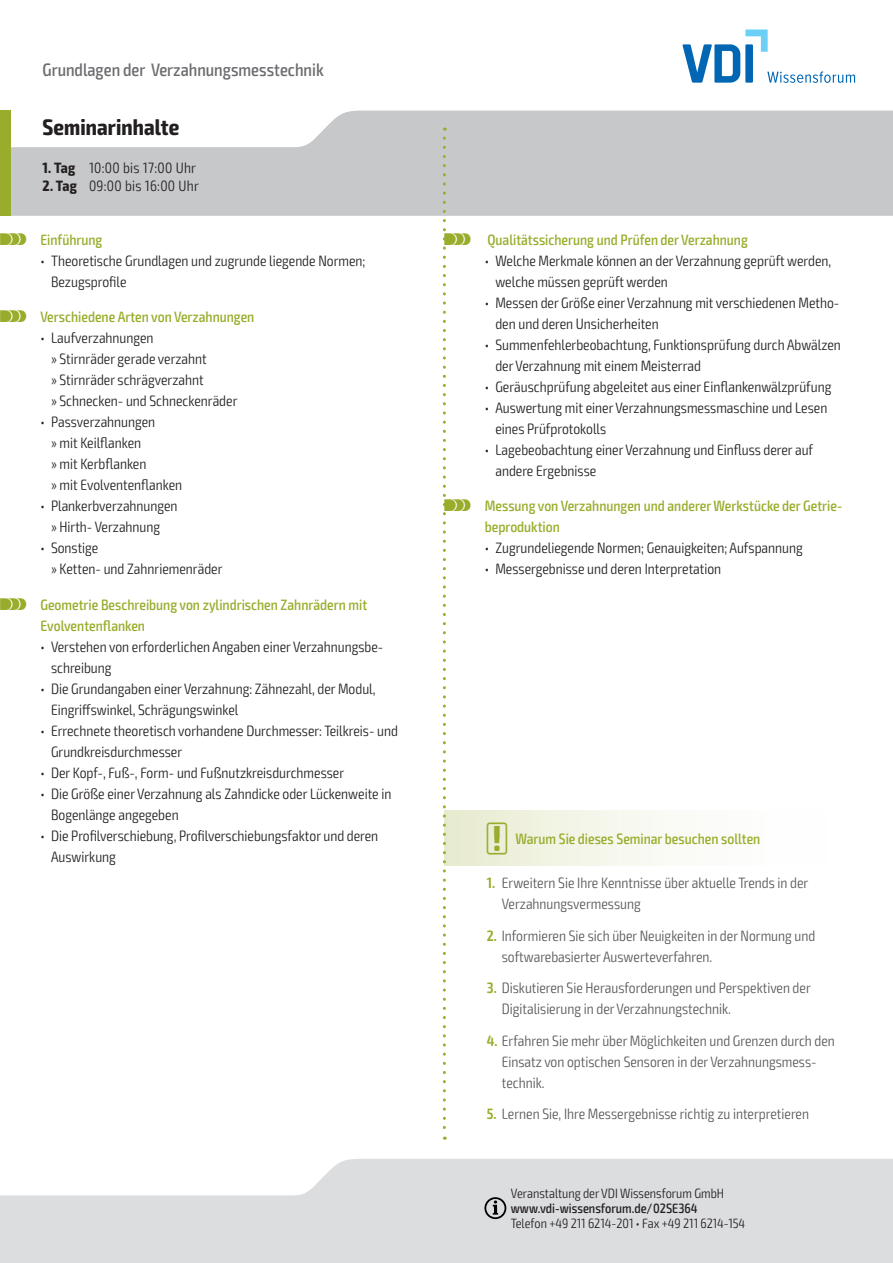
<style>
.page{position:relative;width:893px;height:1263px;background:#fff}
.page>*{position:absolute;margin:0;border:0;box-sizing:border-box;transform-origin:0 0}
.t1{font:700 condensed 22.5px "Exo 2";letter-spacing:.005em;color:#231f20}
.t2{font:500 condensed 18px "Exo 2";color:#6c6d70}
.t3{font:300 condensed 15px/21px "Exo 2";color:#231f20}
.t4{font:300 condensed 15px/21px "Exo 2";color:#57585a}
.t5{font:500 condensed 15px/21px "Exo 2";color:#9aac2c}
.t6{font:300 condensed 15px "Exo 2";letter-spacing:.02em;color:#231f20}
.t7{font:300 condensed 13.5px "Exo 2";color:#231f20}
.t8{font:500 condensed 13.5px "Exo 2";color:#231f20}
.s1{font-weight:700}
.s2{font-family:"VDI Iconset S4 A Regular";font-weight:400;font-stretch:normal}
.s3{font-weight:600;color:#9aac2c}
</style>
<div class="page">
<svg style="left:0;top:1159px;width:893px;height:104px;background:#e0e1e3"></svg>
<svg style="left:11px;top:111px;width:882px;height:105px;background:#cdced0"></svg>
<div style="left:0;top:111px;width:11px;height:105px;background:#9aac2c"></div>
<svg style="left:484px;top:1197px;width:22px;height:22px"></svg>
<svg style="left:682px;top:30px;width:173px;height:53px"></svg>
<div style="left:444px;top:810px;width:406px;height:55px;background:linear-gradient(to right,#eaedd5,#fff)"></div>
<svg style="left:443px;top:138px;width:3px;height:1002px"></svg>
<p class="t2" style="left:43px;top:59px;width:283px">Grundlagen der Verzahnungsmesstechnik</p>
<h1 class="t1" style="left:43px;top:113px;width:138px">Seminarinhalte</h1>
<p class="t6" style="left:43px;top:159px;width:155px"><span class="s1">1. Tag</span> 10:00 bis 17:00 Uhr</p>
<p class="t6" style="left:43px;top:177px;width:158px"><span class="s1">2. Tag</span> 09:00 bis 16:00 Uhr</p>
<p class="t5" style="left:0;top:229px;width:104px"><span class="s2">S</span> Einführung</p>
<p class="t3" style="left:51px;top:250px;width:316px;text-indent:-11px">• Theoretische Grundlagen und zugrunde liegende Normen;<br>Bezugsprofile</p>
<p class="t5" style="left:0;top:307px;width:256px"><span class="s2">S</span> Verschiedene Arten von Verzahnungen</p>
<p class="t3" style="left:51px;top:328px;width:188px;text-indent:-11px">• Laufverzahnungen<br>» Stirnräder gerade verzahnt<br>» Stirnräder schrägverzahnt<br>» Schnecken- und Schneckenräder</p>
<p class="t3" style="left:51px;top:412px;width:133px;text-indent:-11px">• Passverzahnungen<br>» mit Keilflanken<br>» mit Kerbflanken<br>» mit Evolventenflanken</p>
<p class="t3" style="left:40px;top:496px;width:139px;text-align:center">• Plankerbverzahnungen » Hirth- Verzahnung</p>
<p class="t3" style="left:51px;top:538px;width:173px;text-indent:-11px">• Sonstige<br>» Ketten- und Zahnriemenräder</p>
<p class="t5" style="left:40px;top:595px;width:328px;text-indent:-40px"><span class="s2">S</span> Geometrie Beschreibung von zylindrischen Zahnrädern mit<br>Evolventenflanken</p>
<p class="t3" style="left:51px;top:637px;width:334px;text-indent:-11px">• Verstehen von erforderlichen Angaben einer Verzahnungsbe&shy;schreibung</p>
<p class="t3" style="left:51px;top:679px;width:326px;text-indent:-11px">• Die Grundangaben einer Verzahnung: Zähnezahl, der Modul,<br>Eingriffswinkel, Schrägungswinkel</p>
<p class="t3" style="left:51px;top:721px;width:348px;text-indent:-11px">• Errechnete theoretisch vorhandene Durchmesser: Teilkreis- und<br>Grundkreisdurchmesser</p>
<p class="t3" style="left:40px;top:763px;width:305px">• Der Kopf-, Fuß-, Form- und Fußnutzkreisdurchmesser</p>
<p class="t3" style="left:51px;top:784px;width:342px;text-indent:-11px">• Die Größe einer Verzahnung als Zahndicke oder Lückenweite in<br>Bogenlänge angegeben</p>
<p class="t3" style="left:51px;top:826px;width:329px;text-indent:-11px">• Die Profilverschiebung, Profilverschiebungsfaktor und deren<br>Auswirkung</p>
<p class="t5" style="left:444px;top:229px;width:305px"><span class="s2">S</span> Qualitätssicherung und Prüfen der Verzahnung</p>
<p class="t3" style="left:495px;top:250px;width:337px;text-indent:-11px">• Welche Merkmale können an der Verzahnung geprüft werden, welche müssen geprüft werden</p>
<p class="t3" style="left:495px;top:292px;width:345px;text-indent:-11px">• Messen der Größe einer Verzahnung mit verschiedenen Metho&shy;den und deren Unsicherheiten</p>
<p class="t3" style="left:495px;top:334px;width:347px;text-indent:-11px">• Summenfehlerbeobachtung, Funktionsprüfung durch Abwälzen der Verzahnung mit einem Meisterrad</p>
<p class="t3" style="left:485px;top:376px;width:348px">• Geräuschprüfung abgeleitet aus einer Einflankenwälzprüfung</p>
<p class="t3" style="left:495px;top:397px;width:333px;text-indent:-11px">• Auswertung mit einer Verzahnungsmessmaschine und Lesen eines Prüfprotokolls</p>
<p class="t3" style="left:495px;top:439px;width:319px;text-indent:-11px">• Lagebeobachtung einer Verzahnung und Einfluss derer auf andere Ergebnisse</p>
<p class="t5" style="left:485px;top:496px;width:359px;text-indent:-40px"><span class="s2">S</span> Messung von Verzahnungen und anderer Werkstücke der Getrie&shy;beproduktion</p>
<p class="t3" style="left:485px;top:538px;width:320px">• Zugrundeliegende Normen; Genauigkeiten; Aufspannung</p>
<p class="t3" style="left:485px;top:559px;width:238px">• Messergebnisse und deren Interpretation</p>
<p class="t5" style="left:487px;top:828px;width:275px"><span class="s2">!</span> Warum Sie dieses Seminar besuchen sollten</p>
<p class="t4" style="left:502px;top:873px;width:308px;text-indent:-15px"><span class="s3">1.</span> Erweitern Sie Ihre Kenntnisse über aktuelle Trends in der<br>Verzahnungsvermessung</p>
<p class="t4" style="left:502px;top:925px;width:315px;text-indent:-15px"><span class="s3">2.</span> Informieren Sie sich über Neuigkeiten in der Normung und softwarebasierter Auswerteverfahren.</p>
<p class="t4" style="left:502px;top:978px;width:311px;text-indent:-15px"><span class="s3">3.</span> Diskutieren Sie Herausforderungen und Perspektiven der<br>Digitalisierung in der Verzahnungstechnik.</p>
<p class="t4" style="left:502px;top:1030px;width:335px;text-indent:-15px"><span class="s3">4.</span> Erfahren Sie mehr über Möglichkeiten und Grenzen durch den<br>Einsatz von optischen Sensoren in der Verzahnungsmess&shy;technik.</p>
<p class="t4" style="left:487px;top:1104px;width:324px"><span class="s3">5.</span> Lernen Sie, Ihre Messergebnisse richtig zu interpretieren</p>
<p class="t7" style="left:511px;top:1185px;width:215px">Veranstaltung der VDI Wissensforum GmbH</p>
<p class="t8" style="left:511px;top:1200px;width:188px">www.vdi-wissensforum.de/02SE364</p>
<p class="t7" style="left:511px;top:1215px;width:236px">Telefon +49 211 6214-201 • Fax +49 211 6214-154</p>
</div>
